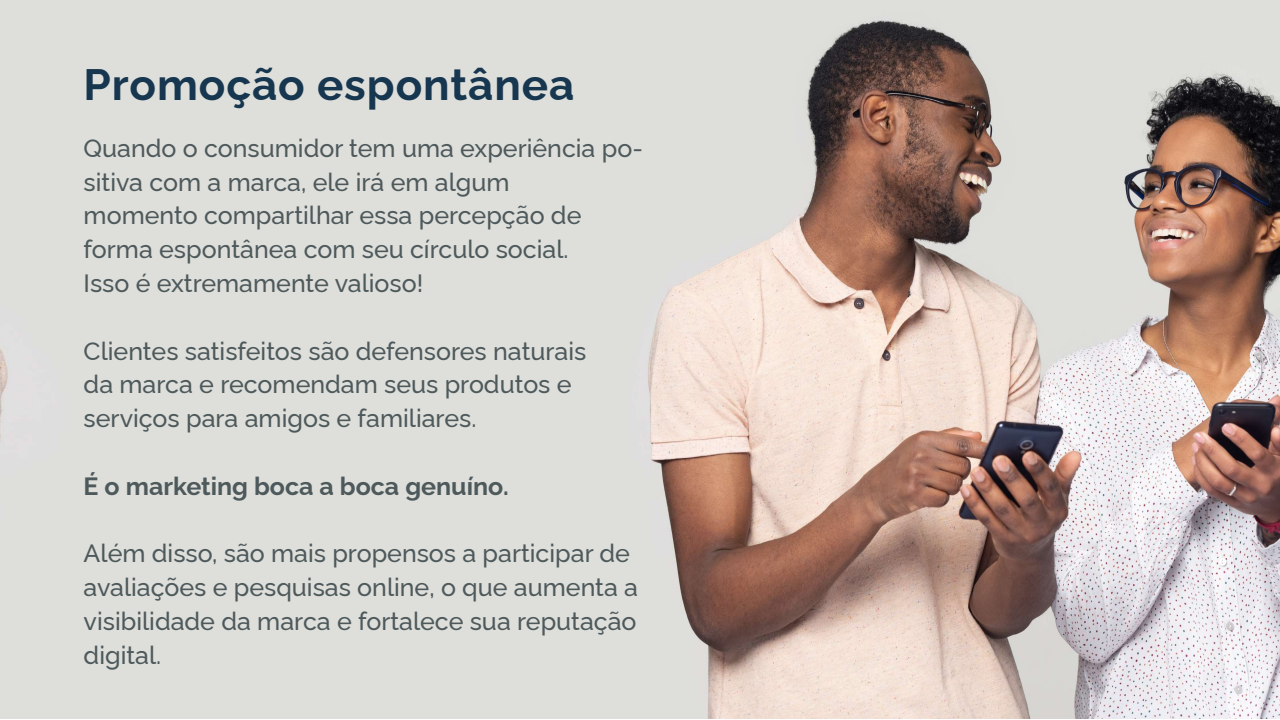
<style>
.page{position:relative;width:1280px;height:720px;background:#fff}
.page>*{position:absolute;margin:0;border:0;box-sizing:border-box;transform-origin:0 0}
.t1{font:700 44px "Rawline";letter-spacing:.02em;color:#17364f}
.t2{font:500 25px/33.8px "Rawline";color:#4e595c}
.t3{font:700 25px "Rawline";color:#4e595c}
</style>
<div class="page">
<img style="left:0;top:1px;width:1280px;height:718px">
<h1 class="t1" style="left:84px;top:50px;width:492px">Promoção espontânea</h1>
<p class="t2" style="left:84px;top:129px;width:561px">Quando o consumidor tem uma experiência po&shy;sitiva com a marca, ele irá em algum<br>momento compartilhar essa percepção de forma espontânea com seu círculo social.<br>Isso é extremamente valioso!</p>
<p class="t2" style="left:84px;top:331px;width:504px">Clientes satisfeitos são defensores naturais da marca e recomendam seus produtos e serviços para amigos e familiares.</p>
<p class="t3" style="left:84px;top:467px;width:427px">É o marketing boca a boca genuíno.</p>
<p class="t2" style="left:84px;top:534px;width:556px">Além disso, são mais propensos a participar de avaliações e pesquisas online, o que aumenta a visibilidade da marca e fortalece sua reputação digital.</p>
</div>
